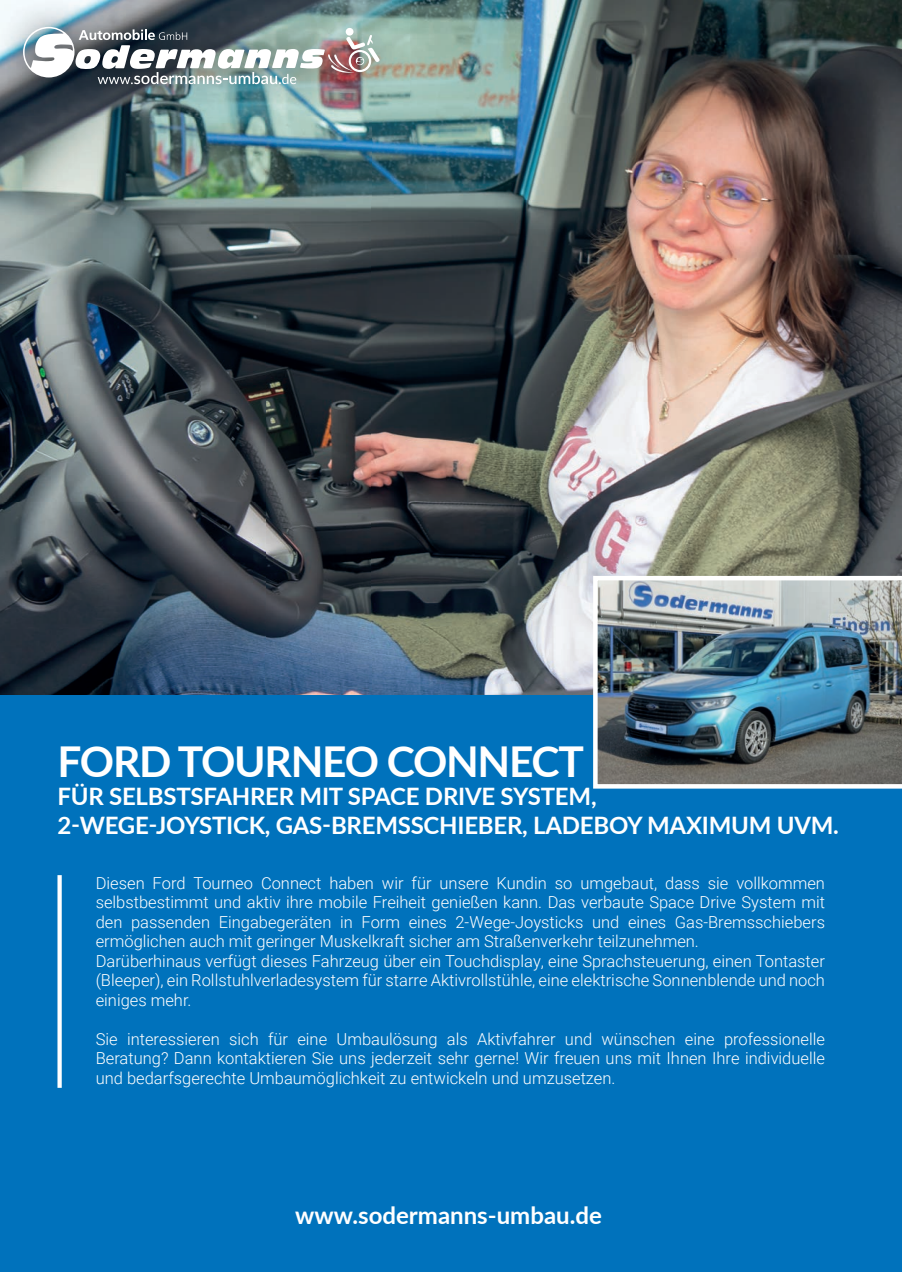
<style>
.page{position:relative;width:902px;height:1272px;background:#fff}
.page>*{position:absolute;margin:0;border:0;box-sizing:border-box;transform-origin:0 0}
.t1{font:700 42.45px "Lato";letter-spacing:-.03em;color:#fff}
.t2{font:700 24px/28.8px "Lato";letter-spacing:-.01em;color:#fff}
.t3{font:300 16.5px/19.5px "Roboto";color:#fff}
</style>
<div class="page">
<img style="left:371px;top:0;width:530px;height:695px">
<img style="left:0;top:117px;width:371px;height:578px">
<div style="left:0;top:695px;width:901px;height:576px;background:#0072bc"></div>
<div style="left:57px;top:875px;width:5px;height:212px;background:#fff"></div>
<img style="left:593px;top:576px;width:308px;height:212px">
<img style="left:0;top:0;width:409px;height:117px">
<img style="left:23px;top:27px;width:356px;height:57px">
<h1 class="t1" style="left:57px;top:730px;width:528px">FORD TOURNEO CONNECT</h1>
<h2 class="t2" style="left:57px;top:781px;width:783px">FÜR SELBSTSFAHRER MIT SPACE DRIVE SYSTEM,<br>2-WEGE-JOYSTICK, GAS-BREMSSCHIEBER, LADEBOY MAXIMUM UVM.</h2>
<p class="t3" style="left:96px;top:872px;width:730px">Diesen Ford Tourneo Connect haben wir für unsere Kundin so umgebaut, dass sie vollkommen selbstbestimmt und aktiv ihre mobile Freiheit genießen kann. Das verbaute Space Drive System mit den passenden Eingabegeräten in Form eines 2-Wege-Joysticks und eines Gas-Bremsschiebers ermöglichen auch mit geringer Muskelkraft sicher am Straßenverkehr teilzunehmen.<br>Darüberhinaus verfügt dieses Fahrzeug über ein Touchdisplay, eine Sprachsteuerung, einen Tontaster (Bleeper), ein Rollstuhlverladesystem für starre Aktivrollstühle, eine elektrische Sonnenblende und noch einiges mehr.</p>
<p class="t3" style="left:96px;top:1028px;width:730px;text-align:justify">Sie interessieren sich für eine Umbaulösung als Aktivfahrer und wünschen eine professionelle Beratung? Dann kontaktieren Sie uns jederzeit sehr gerne! Wir freuen uns mit Ihnen Ihre individuelle und bedarfsgerechte Umbaumöglichkeit zu entwickeln und umzusetzen.</p>
<h2 class="t2" style="left:295px;top:1200px;width:308px">www.sodermanns-umbau.de</h2>
</div>
